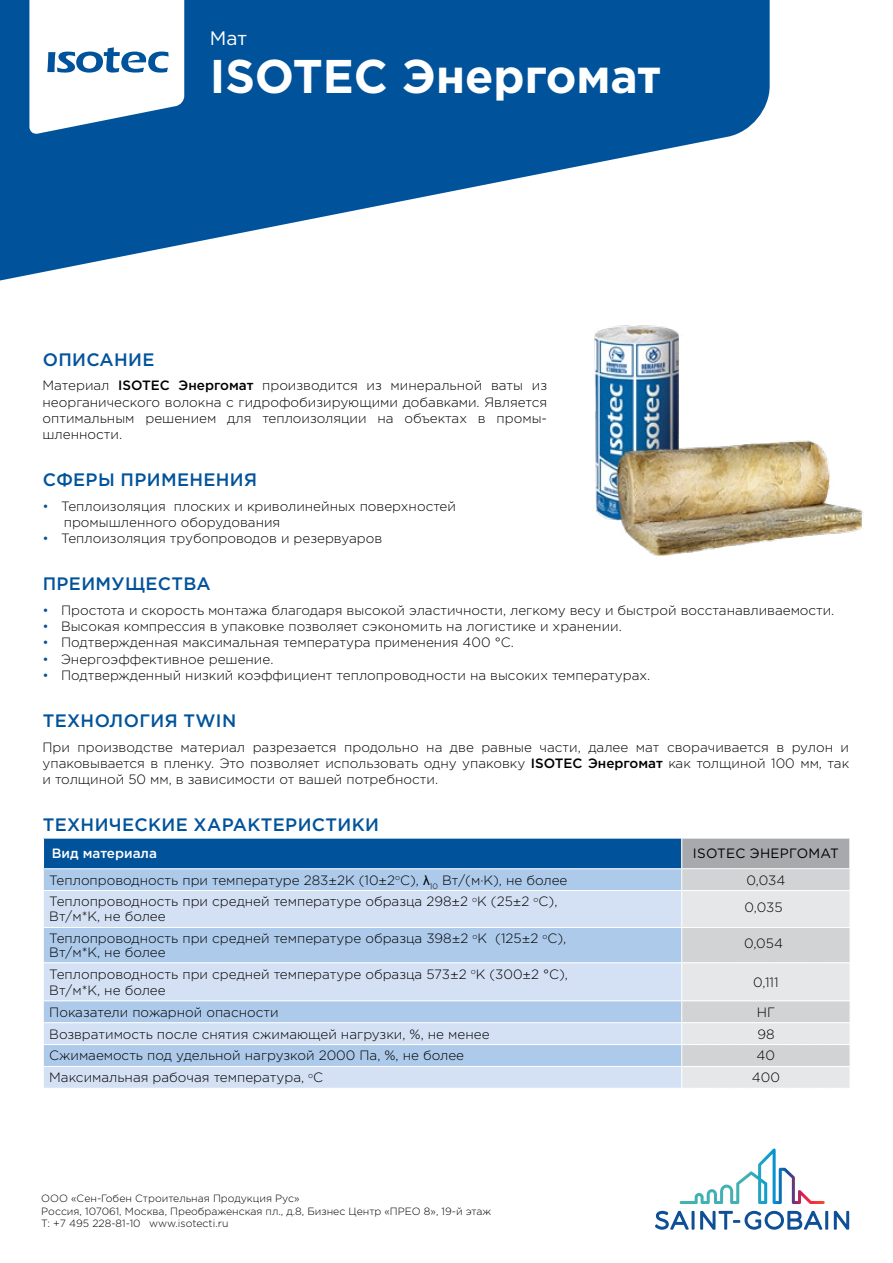
<style>
.page{position:relative;width:893px;height:1263px;background:#fff}
.page>*{position:absolute;margin:0;border:0;box-sizing:border-box;transform-origin:0 0}
.t1{font:700 47.25px "Gotham Pro";color:#fff}
.t2{font:19.5px "Gotham Pro";color:#fff}
.t3{font:500 18px "Gotham Pro";letter-spacing:.02em;color:#00539b}
.t4{font:300 13.5px/16.2px "Gotham Pro";color:#000}
.t5{font:13.5px "Gotham Pro";letter-spacing:.02em;color:#000}
.t6{font:500 13.5px "Gotham Pro";color:#fff}
.t7{font:300 10.5px/12.6px "Gotham Pro";color:#000}
.s1{font-weight:500}
.s2{color:#00539b}
.s3{font-family:"Arial";font-weight:400}
</style>
<div class="page">
<svg style="left:655px;top:1211px;width:34px;height:19px"></svg>
<hr style="left:692px;top:1211px;width:3px;height:19px;background:#0f4f96">
<svg style="left:700px;top:1211px;width:122px;height:19px"></svg>
<hr style="left:825px;top:1211px;width:3px;height:19px;background:#0f4f96">
<svg style="left:834px;top:1211px;width:15px;height:19px"></svg>
<svg style="left:680px;top:1148px;width:145px;height:56px"></svg>
<svg style="left:0;top:0;width:770px;height:281px;fill:#00539b"></svg>
<div style="left:43px;top:838px;width:639px;height:31px;background:#00539b"></div>
<div style="left:44px;top:869px;width:637px;height:21px;background:#adcaea"></div>
<svg style="left:44px;top:891px;width:637px;height:197px;fill:#d4e1f4"></svg>
<hr style="left:43px;top:868px;width:639px;height:1px;background:#fff">
<hr style="left:43px;top:927px;width:639px;height:1px;background:#fff">
<hr style="left:43px;top:962px;width:639px;height:1px;background:#fff">
<hr style="left:43px;top:1000px;width:639px;height:1px;background:#fff">
<svg style="left:43px;top:1001px;width:1px;height:65px"></svg>
<hr style="left:43px;top:1022px;width:639px;height:1px;background:#fff">
<hr style="left:43px;top:1044px;width:639px;height:1px;background:#fff">
<hr style="left:43px;top:1066px;width:639px;height:1px;background:#fff">
<svg style="left:681px;top:839px;width:169px;height:249px"></svg>
<hr style="left:43px;top:837px;width:639px;height:2px;background:#fff">
<svg style="left:43px;top:839px;width:1px;height:51px"></svg>
<hr style="left:849px;top:839px;width:2px;height:29px;background:#fff">
<svg style="left:29px;top:0;width:155px;height:135px"></svg>
<img style="left:594px;top:325px;width:270px;height:231px">
<h2 class="t2" style="left:210px;top:27px;width:39px">Мат</h2>
<h1 class="t1" style="left:210px;top:49px;width:452px">ISOTEC Энергомат</h1>
<h3 class="t3" style="left:43px;top:349px;width:113px">ОПИСАНИЕ</h3>
<p class="t4" style="left:43px;top:378px;width:506px;text-align:justify">Материал <span class="s1">ISOTEC Энергомат</span> производится из минеральной ваты из неорганического волокна с гидрофобизирующими добавками. Является оптимальным решением для теплоизоляции на объектах в промы&shy;шленности.</p>
<h3 class="t3" style="left:43px;top:469px;width:216px">СФЕРЫ ПРИМЕНЕНИЯ</h3>
<p class="t4" style="left:64px;top:498px;width:394px;text-indent:-21px"><span class="s2">•</span> Теплоизоляция плоских и криволинейных поверхностей промышленного оборудования</p>
<p class="t4" style="left:43px;top:530px;width:341px"><span class="s2">•</span> Теплоизоляция трубопроводов и резервуаров</p>
<h3 class="t3" style="left:43px;top:574px;width:170px">ПРЕИМУЩЕСТВА</h3>
<p class="t4" style="left:43px;top:602px;width:793px"><span class="s2">•</span> Простота и скорость монтажа благодаря высокой эластичности, легкому весу и быстрой восстанавливаемости.</p>
<p class="t4" style="left:43px;top:618px;width:581px"><span class="s2">•</span> Высокая компрессия в упаковке позволяет сэкономить на логистике и хранении.</p>
<p class="t4" style="left:43px;top:635px;width:473px"><span class="s2">•</span> Подтвержденная максимальная температура применения 400 °С.</p>
<p class="t4" style="left:43px;top:651px;width:232px"><span class="s2">•</span> Энергоэффективное решение.</p>
<p class="t4" style="left:43px;top:667px;width:609px"><span class="s2">•</span> Подтвержденный низкий коэффициент теплопроводности на высоких температурах.</p>
<h3 class="t3" style="left:43px;top:710px;width:195px">ТЕХНОЛОГИЯ TWIN</h3>
<p class="t4" style="left:43px;top:739px;width:808px;text-align:justify">При производстве материал разрезается продольно на две равные части, далее мат сворачивается в рулон и упаковывается в пленку. Это позволяет использовать одну упаковку <span class="s1">ISOTEC Энергомат</span> как толщиной 100 мм, так и толщиной 50 мм, в зависимости от вашей потребности.</p>
<h3 class="t3" style="left:43px;top:814px;width:338px">ТЕХНИЧЕСКИЕ ХАРАКТЕРИСТИКИ</h3>
<p class="t6" style="left:52px;top:846px;width:107px">Вид материала</p>
<p class="t5" style="left:693px;top:846px;width:147px">ISOTEC ЭНЕРГОМАТ</p>
<p class="t4" style="left:49px;top:872px;width:520px">Теплопроводность при температуре 283±2К (10±2<sup>о</sup>С), <span class="s3">λ</span><sub>10</sub> Вт/(м·К), не более</p>
<p class="t4" style="left:746px;top:872px;width:40px">0,034</p>
<p class="t4" style="left:49px;top:894px;width:510px;line-height:15px">Теплопроводность при средней температуре образца 298±2 <sup>о</sup>К (25±2 <sup>о</sup>С),<br>Вт/м*К, не более</p>
<p class="t4" style="left:744px;top:899px;width:40px">0,035</p>
<p class="t4" style="left:49px;top:932px;width:518px;line-height:13.5px">Теплопроводность при средней температуре образца 398±2 <sup>о</sup>К (125±2 <sup>о</sup>С),<br>Вт/м*К, не более</p>
<p class="t4" style="left:744px;top:935px;width:40px">0,054</p>
<p class="t4" style="left:49px;top:966px;width:520px">Теплопроводность при средней температуре образца 573±2 <sup>о</sup>К (300±2 °С),<br>Вт/м*К, не более</p>
<p class="t4" style="left:753px;top:974px;width:27px">0,111</p>
<p class="t4" style="left:49px;top:1004px;width:231px">Показатели пожарной опасности</p>
<p class="t4" style="left:757px;top:1004px;width:20px">НГ</p>
<p class="t4" style="left:49px;top:1026px;width:442px">Возвратимость после снятия сжимающей нагрузки, %, не менее</p>
<p class="t4" style="left:757px;top:1026px;width:19px">98</p>
<p class="t4" style="left:49px;top:1048px;width:416px">Сжимаемость под удельной нагрузкой 2000 Па, %, не более</p>
<p class="t4" style="left:757px;top:1048px;width:20px">40</p>
<p class="t4" style="left:49px;top:1069px;width:275px">Максимальная рабочая температура, <sup>о</sup>С</p>
<p class="t4" style="left:752px;top:1069px;width:30px">400</p>
<p class="t7" style="left:41px;top:1192px;width:452px">ООО «Сен-Гобен Строительная Продукция Рус»<br>Россия, 107061, Москва, Преображенская пл., д.8, Бизнес Центр «ПРЕО 8», 19-й этаж<br>Т: +7 495 228-81-10 www.isotecti.ru</p>
</div>
